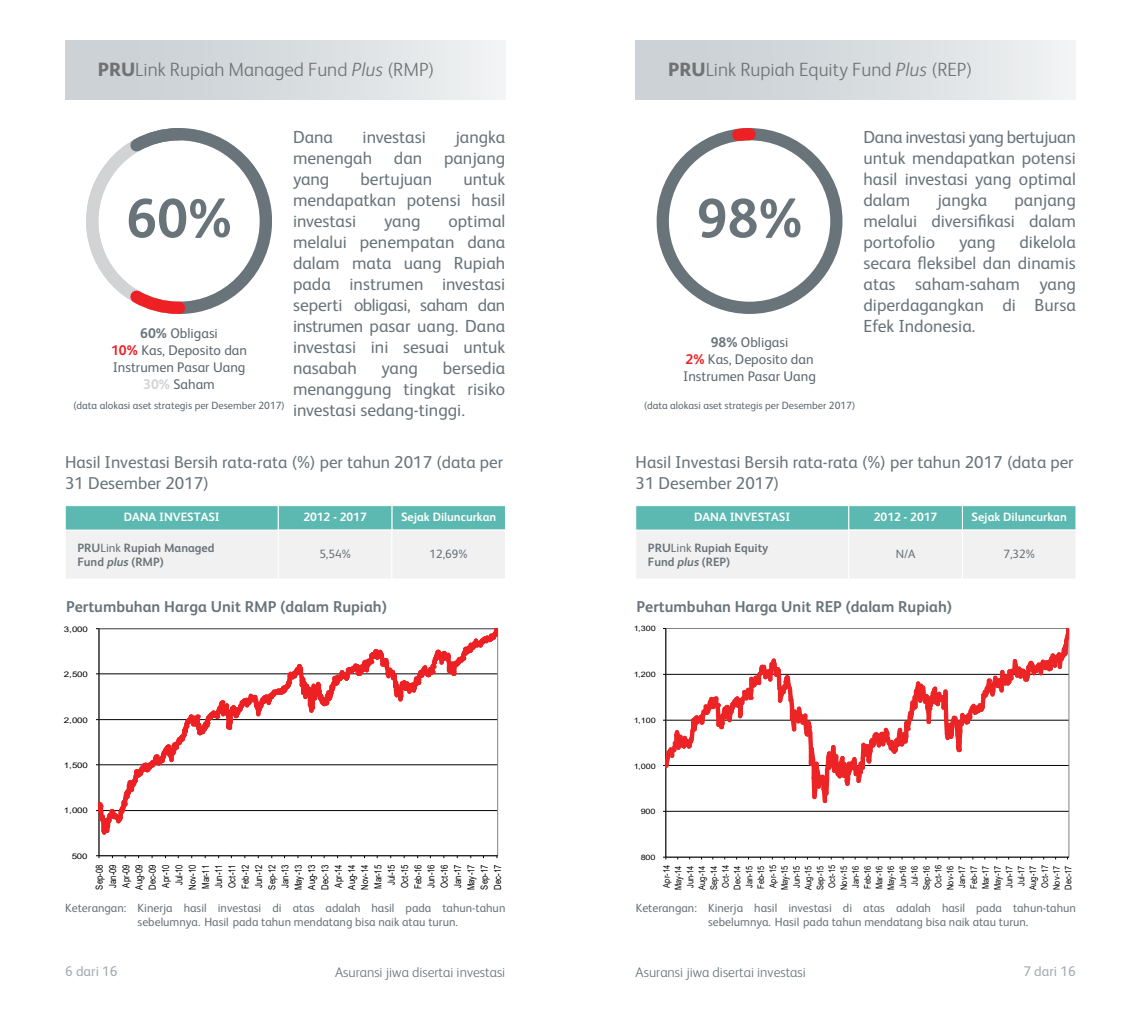
<style>
.page{position:relative;width:1141px;height:1017px;background:#fff}
.page>*{position:absolute;margin:0;border:0;box-sizing:border-box;transform-origin:0 0}
.t1{font:700 55.12px "FS Albert Pro";color:#68737a}
.t2{font:300 19.25px "FS Albert Pro";color:#707274}
.t3{font:17.5px/21px "FS Albert Pro";color:#68737a;text-align:justify}
.t4{font:17.32px/20.7px "FS Albert Pro";color:#68737a}
.t5{font:700 15.75px "FS Albert Pro";color:#68737a}
.t6{font:14px/16.8px "FS Albert Pro";color:#5d6770;text-align:center}
.t7{font:300 14px "FS Albert Pro";color:#68737a}
.t8{font:14px "FS Albert Pro";color:#a2acb2}
.t9{font:700 12.08px "FS Albert Pro";color:#fff}
.t10{font:700 12.08px/14.5px "FS Albert Pro";color:#68737a}
.t11{font:12.08px "FS Albert Pro";color:#68737a}
.t12{font:11.9px/14.3px "FS Albert Pro";color:#68737a}
.t13{font:10.5px "FS Albert Pro";color:#5d6770}
.t14{font:9.8px/13.3px "Arial";letter-spacing:-.015em;color:#010101;text-align:center;scale:.79 1}
.t15{font:9.1px/11.9px "Arial";letter-spacing:-.015em;color:#010101;text-align:center;scale:.82 1}
.t16{font:7.7px "Arial";letter-spacing:-.015em;color:#010101;scale:1.26 1}
.t17{font:7.52px "Arial";letter-spacing:-.015em;color:#010101;scale:1.22 1}
.s1{font-weight:800}
.s2{font-style:italic}
.s3{font-weight:700;color:#68737a}
.s4{font-weight:700;color:#ed2124}
.s5{font-weight:700;color:#d1d3d4}
.s6{font-weight:400}
</style>
<div class="page">
<div style="left:65px;top:530px;width:214px;height:49px;background:#f2f1f1"></div>
<div style="left:65px;top:505px;width:214px;height:25px;background:#5cb9b2;border:1px solid #fff"></div>
<div style="left:391px;top:505px;width:115px;height:25px;background:#5cb9b2;border:1px solid #fff"></div>
<div style="left:278px;top:505px;width:114px;height:25px;background:#5cb9b2;border:1px solid #fff"></div>
<div style="left:278px;top:530px;width:114px;height:49px;background:#f2f1f1"></div>
<div style="left:391px;top:530px;width:115px;height:49px;background:#f2f1f1;border:1px solid #fff"></div>
<hr style="left:99px;top:629px;width:1px;height:227px;background:#010101">
<hr style="left:99px;top:855px;width:399px;height:1px;background:#010101">
<svg style="left:96px;top:628px;width:402px;height:210px"></svg>
<div style="left:65px;top:40px;width:440px;height:60px;background:linear-gradient(to right,#c5ccd1,#edf0f1)"></div>
<svg style="left:86px;top:128px;width:186px;height:186px"></svg>
<hr style="left:665px;top:628px;width:1px;height:229px;background:#010101">
<hr style="left:666px;top:857px;width:403px;height:1px;background:#010101">
<svg style="left:663px;top:628px;width:406px;height:184px"></svg>
<div style="left:636px;top:40px;width:440px;height:60px;background:linear-gradient(to right,#c5ccd1,#eef0f1)"></div>
<svg style="left:656px;top:128px;width:187px;height:186px"></svg>
<div style="left:635px;top:530px;width:214px;height:49px;background:#f2f1f1"></div>
<div style="left:635px;top:505px;width:214px;height:25px;background:#5cb9b2;border:1px solid #fff"></div>
<div style="left:962px;top:505px;width:114px;height:25px;background:#5cb9b2;border:1px solid #fff"></div>
<div style="left:848px;top:505px;width:115px;height:25px;background:#5cb9b2;border:1px solid #fff"></div>
<div style="left:848px;top:530px;width:115px;height:49px;background:#f2f1f1"></div>
<div style="left:962px;top:530px;width:114px;height:49px;background:#f2f1f1"></div>
<p class="t2" style="left:98px;top:56px;width:339px"><span class="s1">PRU</span>Link Rupiah Managed Fund <span class="s2">Plus</span> (RMP)</p>
<p class="t2" style="left:668px;top:56px;width:306px"><span class="s1">PRU</span>Link Rupiah Equity Fund <span class="s2">Plus</span> (REP)</p>
<h1 class="t1" style="left:126px;top:180px;width:107px">60%</h1>
<p class="t6" style="left:111px;top:324px;width:137px"><span class="s3">60%</span> Obligasi<br><span class="s4">10%</span> Kas, Deposito dan<br>Instrumen Pasar Uang<br><span class="s5">30%</span> Saham</p>
<p class="t13" style="left:73px;top:398px;width:213px">(data alokasi aset strategis per Desember 2017)</p>
<p class="t3" style="left:293px;top:125px;width:214px;text-indent:162px">jangka menengah dan panjang yang</p>
<p class="t3" style="left:293px;top:125px;width:42px">Dana</p>
<p class="t3" style="left:363px;top:125px;width:65px">investasi</p>
<p class="t3" style="left:293px;top:167px;width:214px;text-indent:170px">untuk mendapatkan potensi hasil investasi</p>
<p class="t3" style="left:360px;top:167px;width:73px">bertujuan</p>
<p class="t3" style="left:293px;top:209px;width:214px;text-indent:155px">optimal melalui penempatan dana dalam mata uang Rupiah pada instrumen investasi seperti obligasi, saham dan instrumen pasar uang. Dana investasi ini sesuai untuk nasabah</p>
<p class="t3" style="left:384px;top:209px;width:38px">yang</p>
<p class="t3" style="left:293px;top:356px;width:214px;text-indent:150px">bersedia menanggung tingkat risiko investasi sedang-tinggi.</p>
<p class="t3" style="left:382px;top:356px;width:38px">yang</p>
<h1 class="t1" style="left:697px;top:180px;width:107px">98%</h1>
<p class="t6" style="left:683px;top:333px;width:134px"><span class="s3">98%</span> Obligasi<br><span class="s4">2%</span> Kas, Deposito dan<br>Instrumen Pasar Uang</p>
<p class="t13" style="left:644px;top:398px;width:213px">(data alokasi aset strategis per Desember 2017)</p>
<p class="t3" style="left:863px;top:125px;width:214px">Dana investasi yang bertujuan untuk mendapatkan potensi hasil investasi yang optimal dalam</p>
<p class="t3" style="left:937px;top:188px;width:51px">jangka</p>
<p class="t3" style="left:863px;top:188px;width:214px;text-indent:151px">panjang melalui diversifikasi dalam portofolio</p>
<p class="t3" style="left:863px;top:230px;width:214px;text-indent:156px">dikelola secara fleksibel dan dinamis atas saham-saham yang diperdagangkan di Bursa Efek Indonesia.</p>
<p class="t3" style="left:959px;top:230px;width:38px">yang</p>
<p class="t4" style="left:65px;top:451px;width:440px">Hasil Investasi Bersih rata-rata (%) per tahun 2017 (data per<br>31 Desember 2017)</p>
<p class="t4" style="left:636px;top:451px;width:440px">Hasil Investasi Bersih rata-rata (%) per tahun 2017 (data per<br>31 Desember 2017)</p>
<p class="t9" style="left:124px;top:509px;width:98px">DANA INVESTASI</p>
<p class="t9" style="left:303px;top:509px;width:65px">2012 - 2017</p>
<p class="t9" style="left:401px;top:509px;width:97px">Sejak Diluncurkan</p>
<p class="t11" style="left:319px;top:545px;width:33px">5,54%</p>
<p class="t11" style="left:430px;top:545px;width:40px">12,69%</p>
<p class="t10" style="left:77px;top:540px;width:139px">PRU<span class="s6">Link</span> Rupiah Managed<br>Fund <span class="s2">plus</span> (RMP)</p>
<p class="t9" style="left:694px;top:509px;width:98px">DANA INVESTASI</p>
<p class="t9" style="left:874px;top:509px;width:65px">2012 - 2017</p>
<p class="t9" style="left:971px;top:509px;width:97px">Sejak Diluncurkan</p>
<p class="t11" style="left:896px;top:545px;width:21px">N/A</p>
<p class="t11" style="left:1003px;top:545px;width:33px">7,32%</p>
<p class="t10" style="left:648px;top:540px;width:122px">PRU<span class="s6">Link</span> Rupiah Equity<br>Fund <span class="s2">plus</span> (REP)</p>
<p class="t5" style="left:66px;top:596px;width:322px">Pertumbuhan Harga Unit RMP (dalam Rupiah)</p>
<p class="t5" style="left:637px;top:596px;width:317px">Pertumbuhan Harga Unit REP (dalam Rupiah)</p>
<p class="t16" style="left:64px;top:624px;width:21px">3,000</p>
<p class="t17" style="left:633px;top:624px;width:20px">1,300</p>
<p class="t16" style="left:64px;top:669px;width:21px">2,500</p>
<p class="t17" style="left:633px;top:669px;width:20px">1,200</p>
<p class="t16" style="left:64px;top:714px;width:21px">2,000</p>
<p class="t17" style="left:633px;top:715px;width:20px">1,100</p>
<p class="t16" style="left:64px;top:760px;width:21px">1,500</p>
<p class="t17" style="left:633px;top:761px;width:20px">1,000</p>
<p class="t16" style="left:64px;top:805px;width:21px">1,000</p>
<p class="t17" style="left:641px;top:806px;width:14px">900</p>
<p class="t16" style="left:72px;top:851px;width:14px">500</p>
<p class="t17" style="left:641px;top:852px;width:14px">800</p>
<p class="t14" style="left:93px;top:890px;width:34px;rotate:-90deg">Sep-08<br>Jan-09<br>Apr-09<br>Aug-09<br>Dec-09<br>Apr-10<br>Jul-10<br>Nov-10<br>Mar-11<br>Jun-11<br>Oct-11<br>Feb-12<br>Jun-12<br>Sep-12<br>Jan-13<br>May-13<br>Aug-13<br>Dec-13<br>Apr-14<br>Aug-14<br>Nov-14<br>Mar-15<br>Jul-15<br>Oct-15<br>Feb-16<br>Jun-16<br>Oct-16<br>Jan-17<br>May-17<br>Sep-17<br>Dec-17</p>
<p class="t15" style="left:660px;top:890px;width:32px;rotate:-90deg">Apr-14<br>May-14<br>Jun-14<br>Aug-14<br>Sep-14<br>Oct-14<br>Dec-14<br>Jan-15<br>Feb-15<br>Apr-15<br>May-15<br>Jun-15<br>Aug-15<br>Sep-15<br>Oct-15<br>Nov-15<br>Jan-16<br>Feb-16<br>Mar-16<br>May-16<br>Jun-16<br>Jul-16<br>Sep-16<br>Oct-16<br>Nov-16<br>Jan-17<br>Feb-17<br>Mar-17<br>May-17<br>Jun-17<br>Jul-17<br>Aug-17<br>Oct-17<br>Nov-17<br>Dec-17</p>
<p class="t12" style="left:138px;top:899px;width:369px;text-indent:-72px">Keterangan: Kinerja hasil investasi di atas adalah hasil pada tahun-tahun sebelumnya. Hasil pada tahun mendatang bisa naik atau turun.</p>
<p class="t12" style="left:708px;top:899px;width:369px;text-indent:-72px">Keterangan: Kinerja hasil investasi di atas adalah hasil pada tahun-tahun sebelumnya. Hasil pada tahun mendatang bisa naik atau turun.</p>
<p class="t8" style="left:65px;top:961px;width:54px">6 dari 16</p>
<p class="t7" style="left:335px;top:962px;width:172px">Asuransi jiwa disertai investasi</p>
<p class="t7" style="left:636px;top:962px;width:172px">Asuransi jiwa disertai investasi</p>
<p class="t8" style="left:1023px;top:961px;width:54px">7 dari 16</p>
</div>
